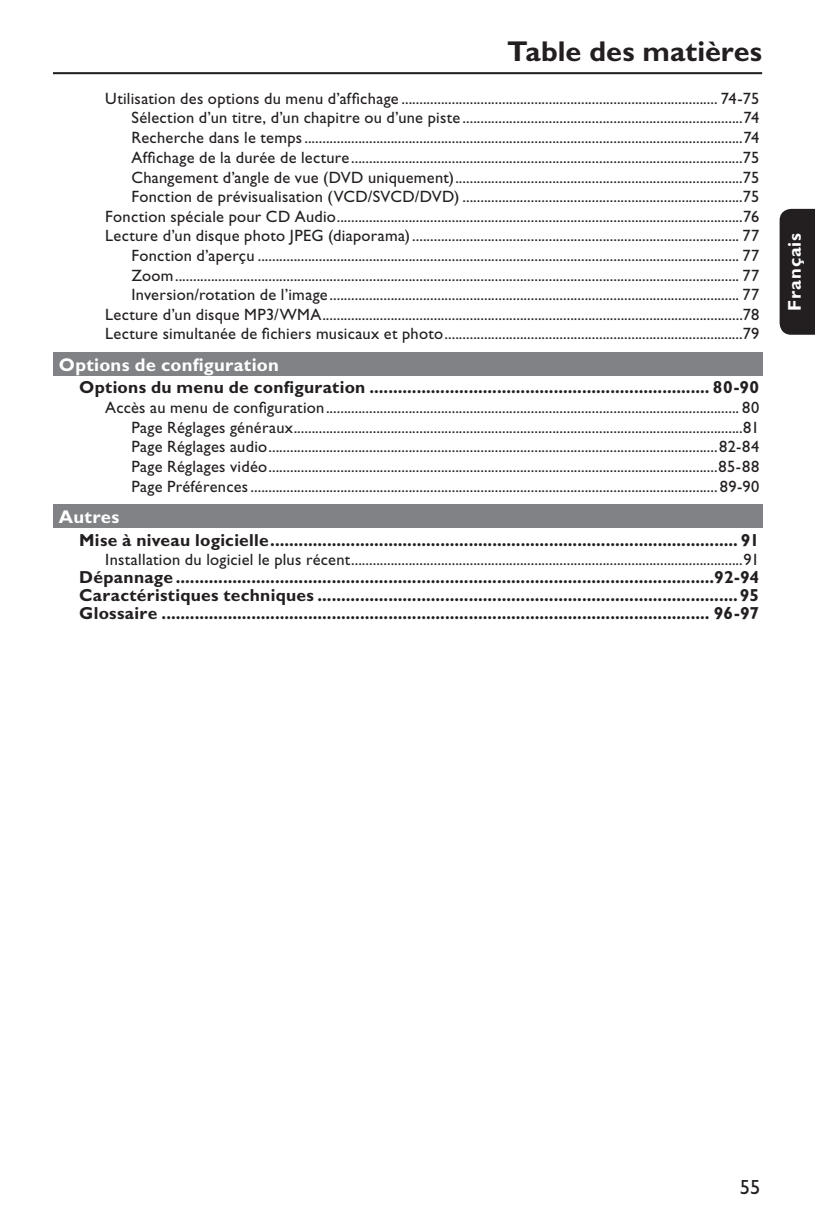
<style>
.page{position:relative;width:815px;height:1224px;background:#fff}
.page>*{position:absolute;margin:0;border:0;box-sizing:border-box;transform-origin:0 0}
.t1{font:700 28.8px "Gill Sans Std";color:#231f20}
.t2{font:20.6px "Gill Sans Std";color:#231f20}
.t3{font:700 18.4px "Gill Sans Std";letter-spacing:.015em;color:#fff}
.t4{font:700 18.4px "Gill Sans Std";letter-spacing:.05em;color:#fff}
.t5{font:700 17.4px/18px "Gill Sans Std";letter-spacing:.015em;color:#231f20;text-align:justify}
.t6{font:16.4px/19.6px "Gill Sans Std";letter-spacing:.015em;color:#231f20;text-align:right}
</style>
<div class="page">
<div style="left:780px;top:209px;width:35px;height:126px;background:#231f20"></div>
<hr style="left:53px;top:72px;width:709px;height:2px;background:#231f20">
<div style="left:53px;top:352px;width:709px;height:23px;background:#808285"></div>
<div style="left:53px;top:504px;width:709px;height:23px;background:#808285"></div>
<h1 class="t1" style="left:507px;top:41px;width:256px">Table des matières</h1>
<p class="t6" style="left:105px;top:90px;width:656px">Utilisation des options du menu d’affichage ........................................................................................ 74-75<br>Sélection d’un titre, d’un chapitre ou d’une piste ..............................................................................74<br>Recherche dans le temps ..........................................................................................................................74<br>Affichage de la durée de lecture .............................................................................................................75<br>Changement d’angle de vue (DVD uniquement) ................................................................................75<br>Fonction de prévisualisation (VCD/SVCD/DVD) ..............................................................................75<br>Fonction spéciale pour CD Audio .................................................................................................................76<br>Lecture d’un disque photo JPEG (diaporama) ........................................................................................... 77<br>Fonction d’aperçu ...................................................................................................................................... 77<br>Zoom ............................................................................................................................................................. 77<br>Inversion/rotation de l’image .................................................................................................................. 77<br>Lecture d’un disque MP3/WMA .....................................................................................................................78<br>Lecture simultanée de fichiers musicaux et photo ...................................................................................79</p>
<p class="t3" style="left:59px;top:358px;width:222px">Options de configuration</p>
<p class="t5" style="left:79px;top:380px;width:682px">Options du menu de configuration ........................................................................ 80-90</p>
<p class="t6" style="left:131px;top:399px;width:629px;text-align:justify;text-indent:-26px">Accès au menu de configuration ................................................................................................................... 80<br>Page Réglages généraux .............................................................................................................................81<br>Page Réglages audio .............................................................................................................................82-84<br>Page Réglages vidéo .............................................................................................................................85-88<br>Page Préférences .................................................................................................................................. 89-90</p>
<p class="t3" style="left:59px;top:510px;width:62px">Autres</p>
<p class="t5" style="left:79px;top:532px;width:682px">Mise à niveau logicielle ................................................................................................... 91</p>
<p class="t6" style="left:105px;top:551px;width:655px">Installation du logiciel le plus récent .............................................................................................................91</p>
<p class="t5" style="left:79px;top:570px;width:682px">Dépannage ..................................................................................................................92-94<br>Caractéristiques techniques .........................................................................................95<br>Glossaire .................................................................................................................... 96-97</p>
<p class="t4" style="left:788px;top:311px;width:79px;rotate:-90deg">Français</p>
<p class="t2" style="left:740px;top:1179px;width:22px">55</p>
</div>
